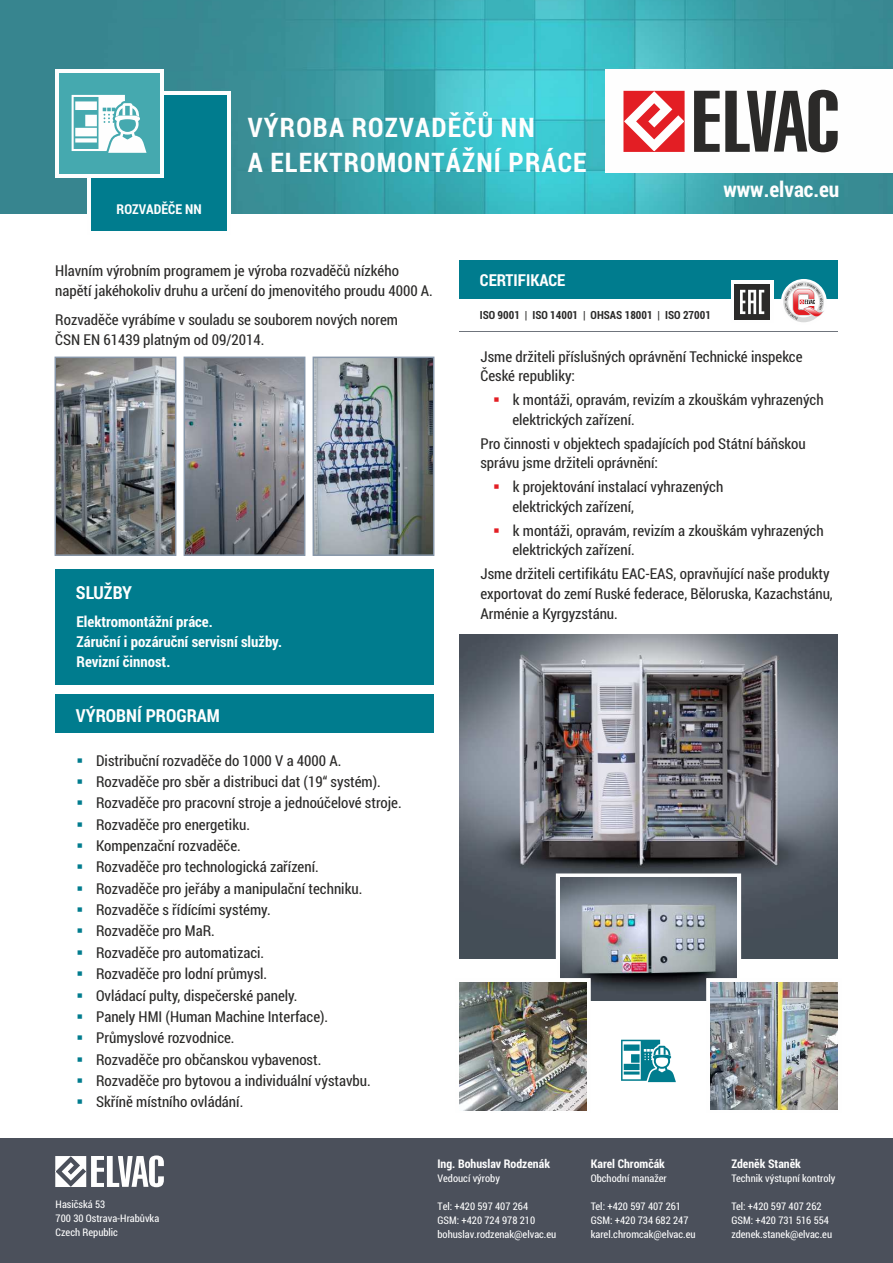
<style>
.page{position:relative;width:893px;height:1263px;background:#fff}
.page>*{position:absolute;margin:0;border:0;box-sizing:border-box;transform-origin:0 0}
.t1{font:700 27px/35.5px "Roboto Condensed";letter-spacing:.045em;color:#fefefe}
.t2{font:700 21.45px "Roboto Condensed";color:#fefefe}
.t3{font:700 18px "Roboto Condensed";color:#fefefe}
.t4{font:700 16.5px "Roboto Condensed";color:#fefefe}
.t5{font:15px/19.8px "Roboto Condensed";color:#2b2a29}
.t6{font:700 15px/19.8px "Roboto Condensed";color:#fefefe}
.t7{font:700 13.65px "Roboto Condensed";color:#fefefe}
.t8{font:700 12px "Roboto Condensed";color:#fefefe}
.t9{font:700 11.25px "Roboto Condensed";color:#2b2a29}
.t10{font:10.5px/13.8px "Roboto Condensed";color:#fefefe}
.s1{color:#007c8e}
.s2{color:#e31e24}
</style>
<div class="page">
<img style="left:0;top:0;width:893px;height:214px">
<div style="left:87px;top:91px;width:144px;height:144px;background:#fefefe"></div>
<div style="left:92px;top:95px;width:135px;height:136px;background:#007c8e"></div>
<div style="left:55px;top:69px;width:108px;height:109px;background:#fefefe"></div>
<div style="left:59px;top:74px;width:100px;height:100px;background:#45a9af"></div>
<div style="left:605px;top:69px;width:288px;height:104px;background:#fefefe"></div>
<svg style="left:623px;top:91px;width:62px;height:61px"></svg>
<svg style="left:694px;top:90px;width:144px;height:62px"></svg>
<svg style="left:72px;top:95px;width:75px;height:58px"></svg>
<img style="left:315px;top:359px;width:117px;height:195px">
<div style="left:313px;top:357px;width:121px;height:199px;border:1px solid #8797aa"></div>
<img style="left:186px;top:359px;width:117px;height:195px">
<div style="left:184px;top:357px;width:121px;height:199px;border:1px solid #8797aa"></div>
<img style="left:57px;top:359px;width:117px;height:195px">
<div style="left:55px;top:357px;width:121px;height:199px;border:1px solid #8797aa"></div>
<div style="left:459px;top:260px;width:378px;height:38px;background:#007c8e"></div>
<div style="left:55px;top:569px;width:379px;height:116px;background:#007c8e"></div>
<div style="left:0;top:1139px;width:893px;height:124px;background:#4b505b"></div>
<div style="left:55px;top:694px;width:379px;height:39px;background:#007c8e"></div>
<img style="left:459px;top:634px;width:379px;height:239px">
<img style="left:459px;top:873px;width:379px;height:238px">
<svg style="left:55px;top:1155px;width:109px;height:32px"></svg>
<hr style="left:459px;top:331px;width:379px;height:1px;background:#6f747c">
<div style="left:731px;top:281px;width:42px;height:42px;background:#fefefe"></div>
<div style="left:734px;top:284px;width:36px;height:36px;background:#2b2a29"></div>
<svg style="left:740px;top:290px;width:24px;height:24px"></svg>
<div style="left:781px;top:279px;width:46px;height:46px;background:#fefefe;border-radius:50%"></div>
<div style="left:783px;top:282px;width:41px;height:40px;background:#d9dada;border-radius:50%"></div>
<svg style="left:785px;top:283px;width:39px;height:37px"></svg>
<p class="t7" style="left:117px;top:200px;width:86px">ROZVADĚČE NN</p>
<h1 class="t1" style="left:248px;top:109px;width:340px">VÝROBA ROZVADĚČŮ NN<br>A ELEKTROMONTÁŽNÍ PRÁCE</h1>
<h2 class="t2" style="left:723px;top:174px;width:117px">www.elvac.eu</h2>
<p class="t5" style="left:55px;top:260px;width:379px">Hlavním výrobním programem je výroba rozvaděčů nízkého napětí jakéhokoliv druhu a určení do jmenovitého proudu 4000 A.</p>
<p class="t5" style="left:55px;top:310px;width:344px">Rozvaděče vyrábíme v souladu se souborem nových norem<br>ČSN EN 61439 platným od 09/2014.</p>
<p class="t3" style="left:76px;top:581px;width:58px">SLUŽBY</p>
<p class="t6" style="left:77px;top:611px;width:207px">Elektromontážní práce.<br>Záruční i pozáruční servisní služby.<br>Revizní činnost.</p>
<p class="t3" style="left:76px;top:703px;width:145px">VÝROBNÍ PROGRAM</p>
<p class="t5" style="left:77px;top:750px;width:266px"><span class="s1">▪</span> Distribuční rozvaděče do 1000 V a 4000 A.</p>
<p class="t5" style="left:77px;top:771px;width:306px"><span class="s1">▪</span> Rozvaděče pro sběr a distribuci dat (19“ systém).</p>
<p class="t5" style="left:77px;top:792px;width:327px"><span class="s1">▪</span> Rozvaděče pro pracovní stroje a jednoúčelové stroje.</p>
<p class="t5" style="left:77px;top:814px;width:175px"><span class="s1">▪</span> Rozvaděče pro energetiku.</p>
<p class="t5" style="left:77px;top:835px;width:166px"><span class="s1">▪</span> Kompenzační rozvaděče.</p>
<p class="t5" style="left:77px;top:857px;width:244px"><span class="s1">▪</span> Rozvaděče pro technologická zařízení.</p>
<p class="t5" style="left:77px;top:878px;width:287px"><span class="s1">▪</span> Rozvaděče pro jeřáby a manipulační techniku.</p>
<p class="t5" style="left:77px;top:899px;width:196px"><span class="s1">▪</span> Rozvaděče s řídícími systémy.</p>
<p class="t5" style="left:77px;top:921px;width:140px"><span class="s1">▪</span> Rozvaděče pro MaR.</p>
<p class="t5" style="left:77px;top:942px;width:189px"><span class="s1">▪</span> Rozvaděče pro automatizaci.</p>
<p class="t5" style="left:77px;top:963px;width:192px"><span class="s1">▪</span> Rozvaděče pro lodní průmysl.</p>
<p class="t5" style="left:77px;top:985px;width:223px"><span class="s1">▪</span> Ovládací pulty, dispečerské panely.</p>
<p class="t5" style="left:77px;top:1006px;width:253px"><span class="s1">▪</span> Panely HMI (Human Machine Interface).</p>
<p class="t5" style="left:77px;top:1027px;width:160px"><span class="s1">▪</span> Průmyslové rozvodnice.</p>
<p class="t5" style="left:77px;top:1049px;width:246px"><span class="s1">▪</span> Rozvaděče pro občanskou vybavenost.</p>
<p class="t5" style="left:77px;top:1070px;width:296px"><span class="s1">▪</span> Rozvaděče pro bytovou a individuální výstavbu.</p>
<p class="t5" style="left:77px;top:1092px;width:168px"><span class="s1">▪</span> Skříně místního ovládání.</p>
<p class="t4" style="left:480px;top:269px;width:87px">CERTIFIKACE</p>
<p class="t9" style="left:480px;top:308px;width:233px">ISO 9001 | ISO 14001 | OHSAS 18001 | ISO 27001</p>
<p class="t5" style="left:480px;top:346px;width:324px">Jsme držiteli příslušných oprávnění Technické inspekce<br>České republiky:</p>
<p class="t5" style="left:512px;top:389px;width:313px;text-indent:-19px"><span class="s2">▪</span> k montáži, opravám, revizím a zkouškám vyhrazených elektrických zařízení.</p>
<p class="t5" style="left:480px;top:433px;width:327px">Pro činnosti v objektech spadajících pod Státní báňskou správu jsme držiteli oprávnění:</p>
<p class="t5" style="left:512px;top:476px;width:212px;text-indent:-19px"><span class="s2">▪</span> k projektování instalací vyhrazených elektrických zařízení,</p>
<p class="t5" style="left:512px;top:520px;width:313px;text-indent:-19px"><span class="s2">▪</span> k montáži, opravám, revizím a zkouškám vyhrazených elektrických zařízení.</p>
<p class="t5" style="left:480px;top:563px;width:354px">Jsme držiteli certifikátu EAC-EAS, opravňující naše produkty exportovat do zemí Ruské federace, Běloruska, Kazachstánu,<br>Arménie a Kyrgyzstánu.</p>
<p class="t10" style="left:56px;top:1197px;width:105px">Hasičská 53<br>700 30 Ostrava-Hrabůvka<br>Czech Republic</p>
<p class="t8" style="left:437px;top:1155px;width:114px">Ing. Bohuslav Rodzenák</p>
<p class="t10" style="left:437px;top:1171px;width:64px">Vedoucí výroby</p>
<p class="t10" style="left:437px;top:1199px;width:120px">Tel: +420 597 407 264<br>GSM: +420 724 978 210 bohuslav.rodzenak@elvac.eu</p>
<p class="t8" style="left:591px;top:1155px;width:76px">Karel Chromčák</p>
<p class="t10" style="left:591px;top:1171px;width:77px">Obchodní manažer</p>
<p class="t10" style="left:591px;top:1199px;width:106px">Tel: +420 597 407 261<br>GSM: +420 734 682 247 karel.chromcak@elvac.eu</p>
<p class="t8" style="left:731px;top:1155px;width:71px">Zdeněk Staněk</p>
<p class="t10" style="left:731px;top:1171px;width:106px">Technik výstupní kontroly</p>
<p class="t10" style="left:731px;top:1199px;width:102px">Tel: +420 597 407 262<br>GSM: +420 731 516 554 zdenek.stanek@elvac.eu</p>
</div>
